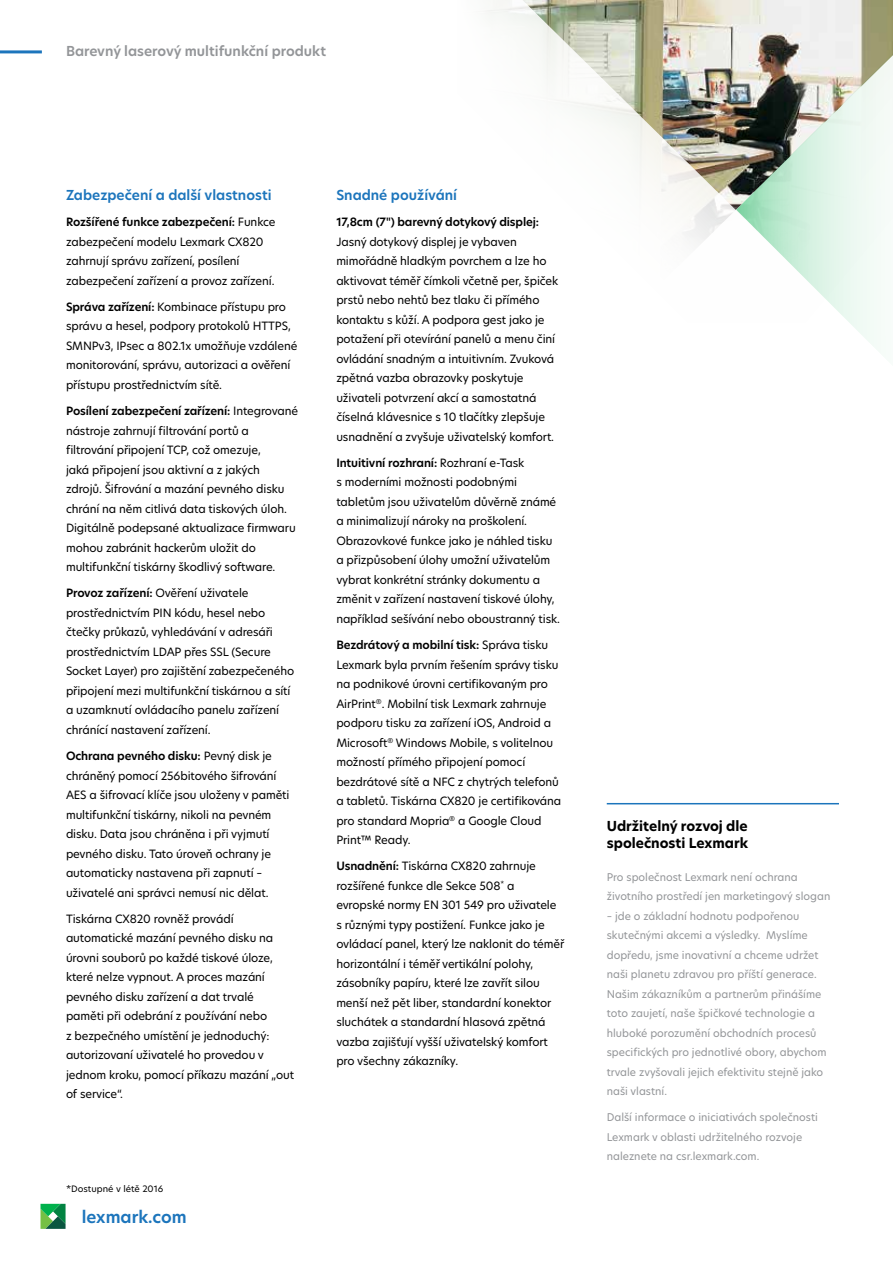
<style>
.page{position:relative;width:893px;height:1263px;background:#fff}
.page>*{position:absolute;margin:0;border:0;box-sizing:border-box;transform-origin:0 0}
.t1{font:600 16.5px "TP Hero";color:#1c75bc}
.t2{font:600 13.5px "TP Hero";color:#1c75bc}
.t3{font:700 13.5px/16.2px "TP Hero";color:#000}
.t4{font:600 13.5px "TP Hero";color:#939598}
.t5{font:11.25px/19.5px "TP Hero";letter-spacing:-.01em;color:#000}
.t6{font:600 11.25px "TP Hero";letter-spacing:-.01em;color:#000}
.t7{font:10.5px/19.5px "TP Hero";color:#939598}
.t8{font:8.7px "TP Hero";color:#000}
.s1{font-weight:600}
</style>
<div class="page">
<hr style="left:0;top:50px;width:42px;height:3px;background:#1c75bc">
<svg style="left:41px;top:1204px;width:25px;height:25px"></svg>
<img style="left:486px;top:0;width:407px;height:244px">
<svg style="left:736px;top:40px;width:157px;height:309px"></svg>
<hr style="left:607px;top:803px;width:232px;height:1px;background:#1c75bc">
<p class="t4" style="left:66px;top:42px;width:262px">Barevný laserový multifunkční produkt</p>
<p class="t2" style="left:66px;top:186px;width:207px">Zabezpečení a další vlastnosti</p>
<p class="t5" style="left:66px;top:212px;width:211px"><span class="s1">Rozšířené funkce zabezpečení:</span> Funkce zabezpečení modelu Lexmark CX820 zahrnují správu zařízení, posílení zabezpečení zařízení a provoz zařízení.</p>
<p class="t5" style="left:66px;top:297px;width:233px"><span class="s1">Správa zařízení:</span> Kombinace přístupu pro správu a hesel, podpory protokolů HTTPS, SMNPv3, IPsec a 802.1x umožňuje vzdálené monitorování, správu, autorizaci a ověření přístupu prostřednictvím sítě.</p>
<p class="t5" style="left:66px;top:401px;width:234px"><span class="s1">Posílení zabezpečení zařízení:</span> Integrované nástroje zahrnují filtrování portů a filtrování připojení TCP, což omezuje,<br>jaká připojení jsou aktivní a z jakých zdrojů. Šifrování a mazání pevného disku chrání na něm citlivá data tiskových úloh.<br>Digitálně podepsané aktualizace firmwaru mohou zabránit hackerům uložit do multifunkční tiskárny škodlivý software.</p>
<p class="t5" style="left:66px;top:583px;width:230px"><span class="s1">Provoz zařízení:</span> Ověření uživatele prostřednictvím PIN kódu, hesel nebo čtečky průkazů, vyhledávání v adresáři prostřednictvím LDAP přes SSL (Secure Socket Layer) pro zajištění zabezpečeného připojení mezi multifunkční tiskárnou a sítí a uzamknutí ovládacího panelu zařízení chránící nastavení zařízení.</p>
<p class="t5" style="left:66px;top:746px;width:225px"><span class="s1">Ochrana pevného disku:</span> Pevný disk je chráněný pomocí 256bitového šifrování AES a šifrovací klíče jsou uloženy v paměti multifunkční tiskárny, nikoli na pevném disku. Data jsou chráněna i při vyjmutí pevného disku. Tato úroveň ochrany je automaticky nastavena při zapnutí – uživatelé ani správci nemusí nic dělat.</p>
<p class="t5" style="left:66px;top:909px;width:230px">Tiskárna CX820 rovněž provádí automatické mazání pevného disku na úrovni souborů po každé tiskové úloze, které nelze vypnout. A proces mazání pevného disku zařízení a dat trvalé paměti při odebrání z používání nebo<br>z bezpečného umístění je jednoduchý: autorizovaní uživatelé ho provedou v jednom kroku, pomocí příkazu mazání „out of service“.</p>
<p class="t8" style="left:66px;top:1183px;width:99px">*Dostupné v létě 2016</p>
<h1 class="t1" style="left:82px;top:1206px;width:106px">lexmark.com</h1>
<p class="t2" style="left:336px;top:186px;width:122px">Snadné používání</p>
<p class="t6" style="left:336px;top:214px;width:204px">17,8cm (7") barevný dotykový displej:</p>
<p class="t5" style="left:336px;top:232px;width:223px">Jasný dotykový displej je vybaven mimořádně hladkým povrchem a lze ho aktivovat téměř čímkoli včetně per, špiček prstů nebo nehtů bez tlaku či přímého kontaktu s kůží. A podpora gest jako je potažení při otevírání panelů a menu činí ovládání snadným a intuitivním. Zvuková zpětná vazba obrazovky poskytuje uživateli potvrzení akcí a samostatná číselná klávesnice s 10 tlačítky zlepšuje usnadnění a zvyšuje uživatelský komfort.</p>
<p class="t5" style="left:336px;top:453px;width:225px"><span class="s1">Intuitivní rozhraní:</span> Rozhraní e-Task<br>s moderními možnosti podobnými tabletům jsou uživatelům důvěrně známé a minimalizují nároky na proškolení.<br>Obrazovkové funkce jako je náhled tisku a přizpůsobení úlohy umožní uživatelům vybrat konkrétní stránky dokumentu a změnit v zařízení nastavení tiskové úlohy, například sešívání nebo oboustranný tisk.</p>
<p class="t5" style="left:336px;top:635px;width:227px"><span class="s1">Bezdrátový a mobilní tisk:</span> Správa tisku Lexmark byla prvním řešením správy tisku na podnikové úrovni certifikovaným pro AirPrint<sup>®</sup>. Mobilní tisk Lexmark zahrnuje podporu tisku za zařízení iOS, Android a Microsoft<sup>®</sup> Windows Mobile, s volitelnou možností přímého připojení pomocí bezdrátové sítě a NFC z chytrých telefonů a tabletů. Tiskárna CX820 je certifikována pro standard Mopria<sup>®</sup> a Google Cloud Print™ Ready.</p>
<p class="t5" style="left:336px;top:856px;width:229px"><span class="s1">Usnadnění:</span> Tiskárna CX820 zahrnuje rozšířené funkce dle Sekce 508<sup>*</sup> a evropské normy EN 301 549 pro uživatele s různými typy postižení. Funkce jako je ovládací panel, který lze naklonit do téměř horizontální i téměř vertikální polohy, zásobníky papíru, které lze zavřít silou menší než pět liber, standardní konektor sluchátek a standardní hlasová zpětná vazba zajišťují vyšší uživatelský komfort pro všechny zákazníky.</p>
<p class="t3" style="left:607px;top:818px;width:143px">Udržitelný rozvoj dle společnosti Lexmark</p>
<p class="t7" style="left:607px;top:867px;width:225px">Pro společnost Lexmark není ochrana životního prostředí jen marketingový slogan</p>
<p class="t7" style="left:607px;top:906px;width:221px">– jde o základní hodnotu podpořenou skutečnými akcemi a výsledky. Myslíme dopředu, jsme inovativní a chceme udržet naši planetu zdravou pro příští generace.<br>Našim zákazníkům a partnerům přinášíme toto zaujetí, naše špičkové technologie a hluboké porozumění obchodních procesů specifických pro jednotlivé obory, abychom trvale zvyšovali jejich efektivitu stejně jako naši vlastní.</p>
<p class="t7" style="left:607px;top:1107px;width:213px">Další informace o iniciativách společnosti<br>Lexmark v oblasti udržitelného rozvoje naleznete na csr.lexmark.com.</p>
</div>
